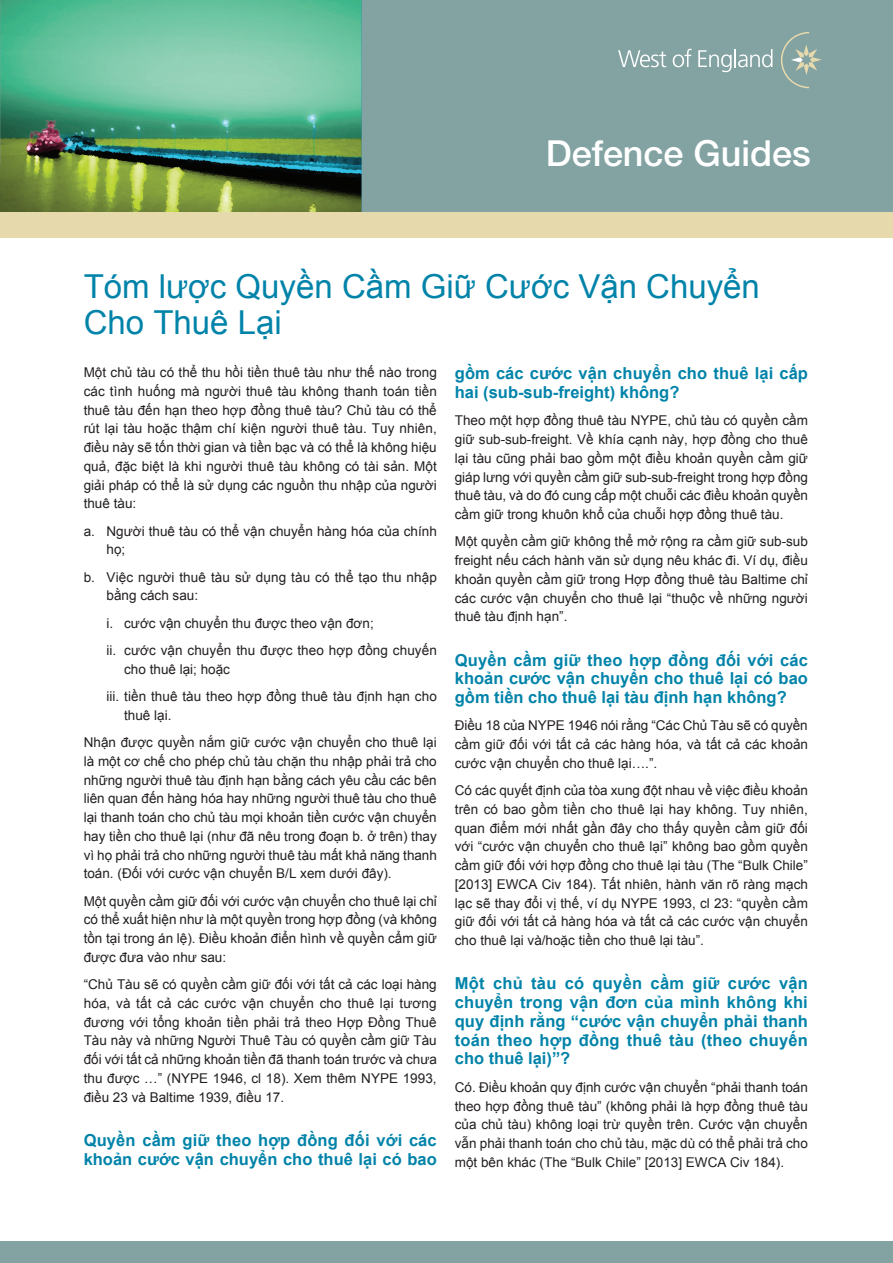
<style>
.page{position:relative;width:893px;height:1263px;background:#fff}
.page>*{position:absolute;margin:0;border:0;box-sizing:border-box;transform-origin:0 0}
.t1{font:500 36px "Helvetica Neue";color:#fff}
.t2{font:33px/36px "Arial";color:#0083a9}
.t3{font:700 16.5px/18.8px "Arial";color:#0083a9}
.t4{font:13.5px/18.8px "Arial";color:#231f20;text-align:justify}
</style>
<div class="page">
<div style="left:0;top:1242px;width:893px;height:21px;background:#83a2a2"></div>
<div style="left:0;top:0;width:893px;height:218px;background:#83a2a2"></div>
<img style="left:0;top:0;width:361px;height:213px">
<div style="left:0;top:213px;width:893px;height:25px;background:#e6daac"></div>
<svg style="left:781px;top:32px;width:41px;height:56px"></svg>
<svg style="left:618px;top:50px;width:48px;height:17px"></svg>
<svg style="left:673px;top:49px;width:19px;height:18px"></svg>
<svg style="left:698px;top:49px;width:74px;height:23px"></svg>
<h1 class="t1" style="left:546px;top:132px;width:267px">Defence Guides</h1>
<h2 class="t2" style="left:84px;top:268px;width:678px">Tóm lược Quyền Cầm Giữ Cước Vận Chuyển<br>Cho Thuê Lại</h2>
<p class="t4" style="left:84px;top:363px;width:355px">Một chủ tàu có thể thu hồi tiền thuê tàu như thế nào trong các tình huống mà người thuê tàu không thanh toán tiền thuê tàu đến hạn theo hợp đồng thuê tàu? Chủ tàu có thể rút lại tàu hoặc thậm chí kiện người thuê tàu. Tuy nhiên, điều này sẽ tốn thời gian và tiền bạc và có thể là không hiệu quả, đặc biệt là khi người thuê tàu không có tài sản. Một giải pháp có thể là sử dụng các nguồn thu nhập của người thuê tàu:</p>
<p class="t4" style="left:107px;top:522px;width:332px;text-indent:-23px">a. Người thuê tàu có thể vận chuyển hàng hóa của chính họ;</p>
<p class="t4" style="left:107px;top:568px;width:332px;text-indent:-23px">b. Việc người thuê tàu sử dụng tàu có thể tạo thu nhập bằng cách sau:</p>
<p class="t4" style="left:107px;top:609px;width:332px;line-height:27.3px">i. cước vận chuyển thu được theo vận đơn;<br>ii. cước vận chuyển thu được theo hợp đồng chuyến</p>
<p class="t4" style="left:107px;top:655px;width:332px;line-height:27.3px;text-indent:18px">cho thuê lại; hoặc<br>iii. tiền thuê tàu theo hợp đồng thuê tàu định hạn cho</p>
<p class="t4" style="left:84px;top:701px;width:354px;line-height:27.3px;text-indent:41px">thuê lại.<br>Nhận được quyền nắm giữ cước vận chuyển cho thuê lại</p>
<p class="t4" style="left:84px;top:752px;width:355px">là một cơ chế cho phép chủ tàu chặn thu nhập phải trả cho những người thuê tàu định hạn bằng cách yêu cầu các bên liên quan đến hàng hóa hay những người thuê tàu cho thuê lại thanh toán cho chủ tàu mọi khoản tiền cước vận chuyển hay tiền cho thuê lại (như đã nêu trong đoạn b. ở trên) thay vì họ phải trả cho những người thuê tàu mất khả năng thanh toán. (Đối với cước vận chuyển B/L xem dưới đây).</p>
<p class="t4" style="left:84px;top:891px;width:355px">Một quyền cầm giữ đối với cước vận chuyển cho thuê lại chỉ có thể xuất hiện như là một quyền trong hợp đồng (và không tồn tại trong án lệ). Điều khoản điển hình về quyền cẩm giữ được đưa vào như sau:</p>
<p class="t4" style="left:84px;top:975px;width:355px">“Chủ Tàu sẽ có quyền cầm giữ đối với tất cả các loại hàng hóa, và tất cả các cước vận chuyển cho thuê lại tương đương với tổng khoản tiền phải trả theo Hợp Đồng Thuê Tàu này và những Người Thuê Tàu có quyền cầm giữ Tàu đối với tất cả những khoản tiền đã thanh toán trước và chưa thu được …” (NYPE 1946, cl 18). Xem thêm NYPE 1993, điều 23 và Baltime 1939, điều 17.</p>
<p class="t3" style="left:84px;top:1131px;width:355px">Quyền cầm giữ theo hợp đồng đối với các khoản cước vận chuyển cho thuê lại có bao</p>
<p class="t3" style="left:455px;top:365px;width:355px">gồm các cước vận chuyển cho thuê lại cấp hai (sub-sub-freight) không?</p>
<p class="t4" style="left:455px;top:411px;width:355px">Theo một hợp đồng thuê tàu NYPE, chủ tàu có quyền cầm giữ sub-sub-freight. Về khía cạnh này, hợp đồng cho thuê lại tàu cũng phải bao gồm một điều khoản quyền cầm giữ giáp lưng với quyền cầm giữ sub-sub-freight trong hợp đồng thuê tàu, và do đó cung cấp một chuỗi các điều khoản quyền cầm giữ trong khuôn khổ của chuỗi hợp đồng thuê tàu.</p>
<p class="t4" style="left:455px;top:532px;width:355px">Một quyền cầm giữ không thể mở rộng ra cầm giữ sub-sub freight nếu cách hành văn sử dụng nêu khác đi. Ví dụ, điều khoản quyền cầm giữ trong Hợp đồng thuê tàu Baltime chỉ các cước vận chuyển cho thuê lại “thuộc về những người thuê tàu định hạn”.</p>
<p class="t3" style="left:455px;top:651px;width:355px;text-align:justify">Quyền cầm giữ theo hợp đồng đối với các khoản cước vận chuyển cho thuê lại có bao gồm tiền cho thuê lại tàu định hạn không?</p>
<p class="t4" style="left:455px;top:716px;width:355px">Điều 18 của NYPE 1946 nói rằng “Các Chủ Tàu sẽ có quyền cầm giữ đối với tất cả các hàng hóa, và tất cả các khoản cước vận chuyển cho thuê lại….”.</p>
<p class="t4" style="left:455px;top:781px;width:355px">Có các quyết định của tòa xung đột nhau về việc điều khoản trên có bao gồm tiền cho thuê lại hay không. Tuy nhiên, quan điểm mới nhất gần đây cho thấy quyền cầm giữ đối với “cước vận chuyển cho thuê lại” không bao gồm quyền cầm giữ đối với hợp đồng cho thuê lại tàu (The “Bulk Chile” [2013] EWCA Civ 184). Tất nhiên, hành văn rõ ràng mạch lạc sẽ thay đổi vị thế, ví dụ NYPE 1993, cl 23: “quyền cầm giữ đối với tất cả hàng hóa và tất cả các cước vận chuyển cho thuê lại và/hoặc tiền cho thuê lại tàu”.</p>
<p class="t3" style="left:455px;top:975px;width:355px;text-align:justify">Một chủ tàu có quyền cầm giữ cước vận chuyển trong vận đơn của mình không khi quy định rằng “cước vận chuyển phải thanh toán theo hợp đồng thuê tàu (theo chuyến cho thuê lại)”?</p>
<p class="t4" style="left:455px;top:1078px;width:355px">Có. Điều khoản quy định cước vận chuyển “phải thanh toán theo hợp đồng thuê tàu” (không phải là hợp đồng thuê tàu của chủ tàu) không loại trừ quyền trên. Cước vận chuyển vẫn phải thanh toán cho chủ tàu, mặc dù có thể phải trả cho một bên khác (The “Bulk Chile” [2013] EWCA Civ 184).</p>
</div>
